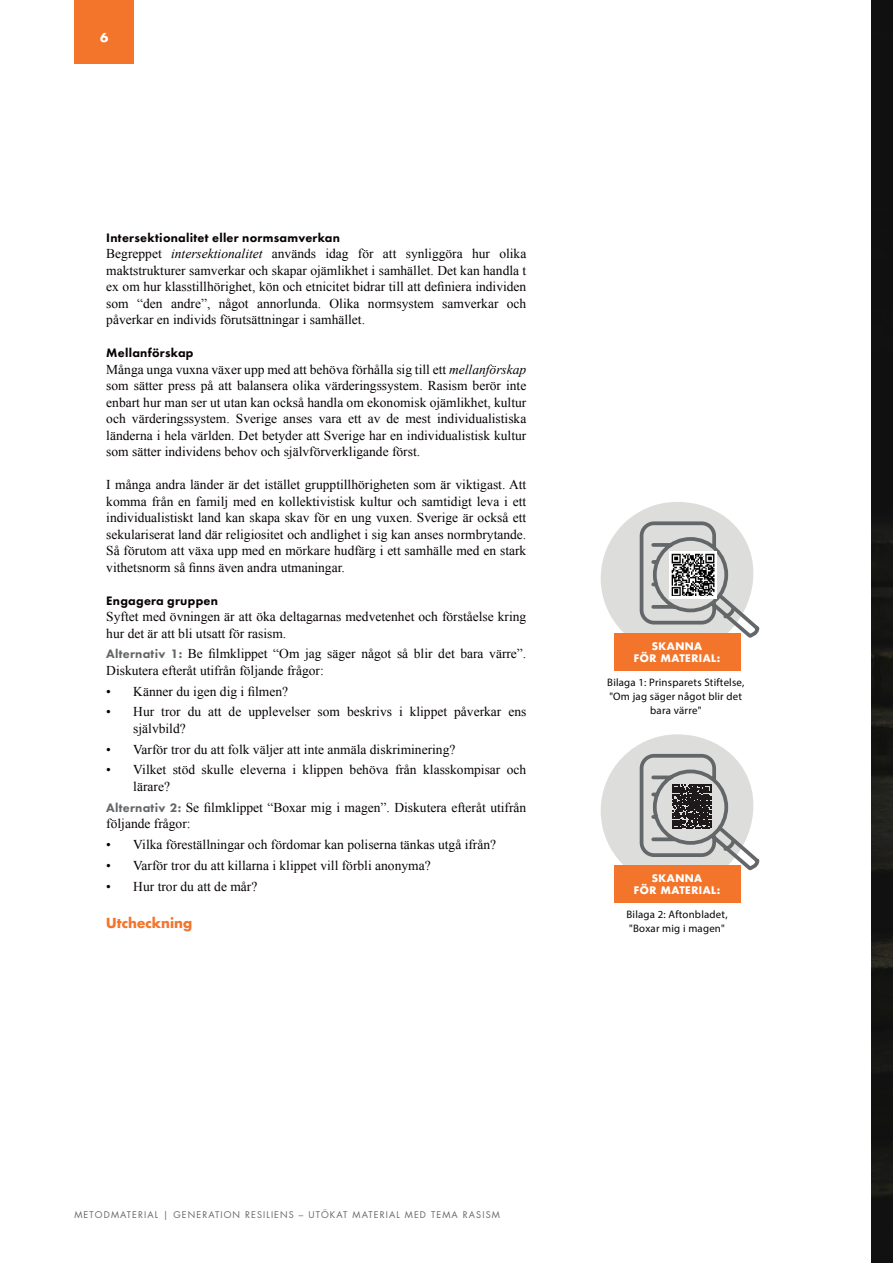
<style>
.page{position:relative;width:893px;height:1263px;background:#fff}
.page>*{position:absolute;margin:0;border:0;box-sizing:border-box;transform-origin:0 0}
.t1{font:13.5px/16.5px "Times New Roman";color:#080302}
.t2{font:700 13.5px "Futura Std";color:#f3752c}
.t3{font:800 12.75px "Futura PT";letter-spacing:.02em;color:#080302}
.t4{font:700 12px "Futura Std";color:#fff}
.t5{font:10.8px/14px "Myriad Pro";letter-spacing:.02em;color:#080302}
.t6{font:700 10.2px/12px "Futura Std";letter-spacing:.05em;color:#fff;text-align:center}
.t7{font:9px "Futura Std";letter-spacing:.125em;color:#646769}
.s1{font-style:italic}
.s2{font-family:"Futura PT";font-weight:800;font-size:12.75px;color:#646769}
</style>
<div class="page">
<div style="left:74px;top:0;width:60px;height:63px;background:#f3752c"></div>
<div style="left:601px;top:734px;width:152px;height:153px;background:#dddddb;border-radius:75px"></div>
<div style="left:614px;top:865px;width:126px;height:38px;background:#f3752c"></div>
<svg style="left:639px;top:752px;width:121px;height:124px"></svg>
<div style="left:601px;top:502px;width:152px;height:152px;background:#dddddb;border-radius:75px"></div>
<div style="left:614px;top:633px;width:126px;height:37px;background:#f3752c"></div>
<svg style="left:639px;top:519px;width:121px;height:125px"></svg>
<img style="left:670px;top:551px;width:47px;height:47px">
<svg style="left:872px;top:0;width:21px;height:1263px;background:#131312"></svg>
<p class="t4" style="left:100px;top:29px;width:10px">6</p>
<p class="t3" style="left:106px;top:229px;width:235px">Intersektionalitet eller normsamverkan</p>
<p class="t1" style="left:106px;top:245px;width:422px;text-align:justify">Begreppet <span class="s1">intersektionalitet</span> används idag för att synliggöra hur olika maktstrukturer samverkar och skapar ojämlikhet i samhället. Det kan handla t ex om hur klasstillhörighet, kön och etnicitet bidrar till att definiera individen som “den andre”, något annorlunda. Olika normsystem samverkar och påverkar en individs förutsättningar i samhället.</p>
<p class="t3" style="left:106px;top:345px;width:89px">Mellanförskap</p>
<p class="t1" style="left:106px;top:361px;width:422px;text-align:justify">Många unga vuxna växer upp med att behöva förhålla sig till ett <span class="s1">mellanförskap </span>som sätter press på att balansera olika värderingssystem. Rasism berör inte enbart hur man ser ut utan kan också handla om ekonomisk ojämlikhet, kultur och värderingssystem. Sverige anses vara ett av de mest individualistiska länderna i hela världen. Det betyder att Sverige har en individualistisk kultur som sätter individens behov och självförverkligande först.</p>
<p class="t1" style="left:106px;top:476px;width:422px;text-align:justify">I många andra länder är det istället grupptillhörigheten som är viktigast. Att komma från en familj med en kollektivistisk kultur och samtidigt leva i ett individualistiskt land kan skapa skav för en ung vuxen. Sverige är också ett sekulariserat land där religiositet och andlighet i sig kan anses normbrytande.<br>Så förutom att växa upp med en mörkare hudfärg i ett samhälle med en stark vithetsnorm så finns även andra utmaningar.</p>
<p class="t3" style="left:106px;top:592px;width:113px">Engagera gruppen</p>
<p class="t1" style="left:106px;top:608px;width:422px">Syftet med övningen är att öka deltagarnas medvetenhet och förståelse kring hur det är att bli utsatt för rasism.</p>
<p class="t1" style="left:106px;top:645px;width:422px"><span class="s2">Alternativ 1:</span> Be filmklippet “Om jag säger något så blir det bara värre”.<br>Diskutera efteråt utifrån följande frågor:</p>
<p class="t1" style="left:106px;top:683px;width:183px">• Känner du igen dig i filmen?</p>
<p class="t1" style="left:133px;top:703px;width:395px;text-indent:-27px">• Hur tror du att de upplevelser som beskrivs i klippet påverkar ens självbild?</p>
<p class="t1" style="left:106px;top:741px;width:351px">• Varför tror du att folk väljer att inte anmäla diskriminering?</p>
<p class="t1" style="left:133px;top:761px;width:395px;text-indent:-27px">• Vilket stöd skulle eleverna i klippen behöva från klasskompisar och lärare?</p>
<p class="t1" style="left:106px;top:799px;width:422px"><span class="s2">Alternativ 2:</span> Se filmklippet “Boxar mig i magen”. Diskutera efteråt utifrån följande frågor:</p>
<p class="t1" style="left:106px;top:836px;width:391px">• Vilka föreställningar och fördomar kan poliserna tänkas utgå ifrån?</p>
<p class="t1" style="left:106px;top:857px;width:326px">• Varför tror du att killarna i klippet vill förbli anonyma?</p>
<p class="t1" style="left:106px;top:877px;width:153px">• Hur tror du att de mår?</p>
<p class="t2" style="left:106px;top:914px;width:87px">Utcheckning</p>
<p class="t5" style="left:626px;top:907px;width:103px">Bilaga 2: Aftonbladet, "Boxar mig i magen"</p>
<p class="t6" style="left:634px;top:640px;width:88px">SKANNA<br>FÖR MATERIAL:</p>
<p class="t5" style="left:607px;top:675px;width:139px;text-align:center">Bilaga 1: Prinsparets Stiftelse, "Om jag säger något blir det bara värre"</p>
<p class="t6" style="left:634px;top:872px;width:88px">SKANNA<br>FÖR MATERIAL:</p>
<p class="t7" style="left:74px;top:1209px;width:427px">METODMATERIAL | GENERATION RESILIENS – UTÖKAT MATERIAL MED TEMA RASISM</p>
</div>
